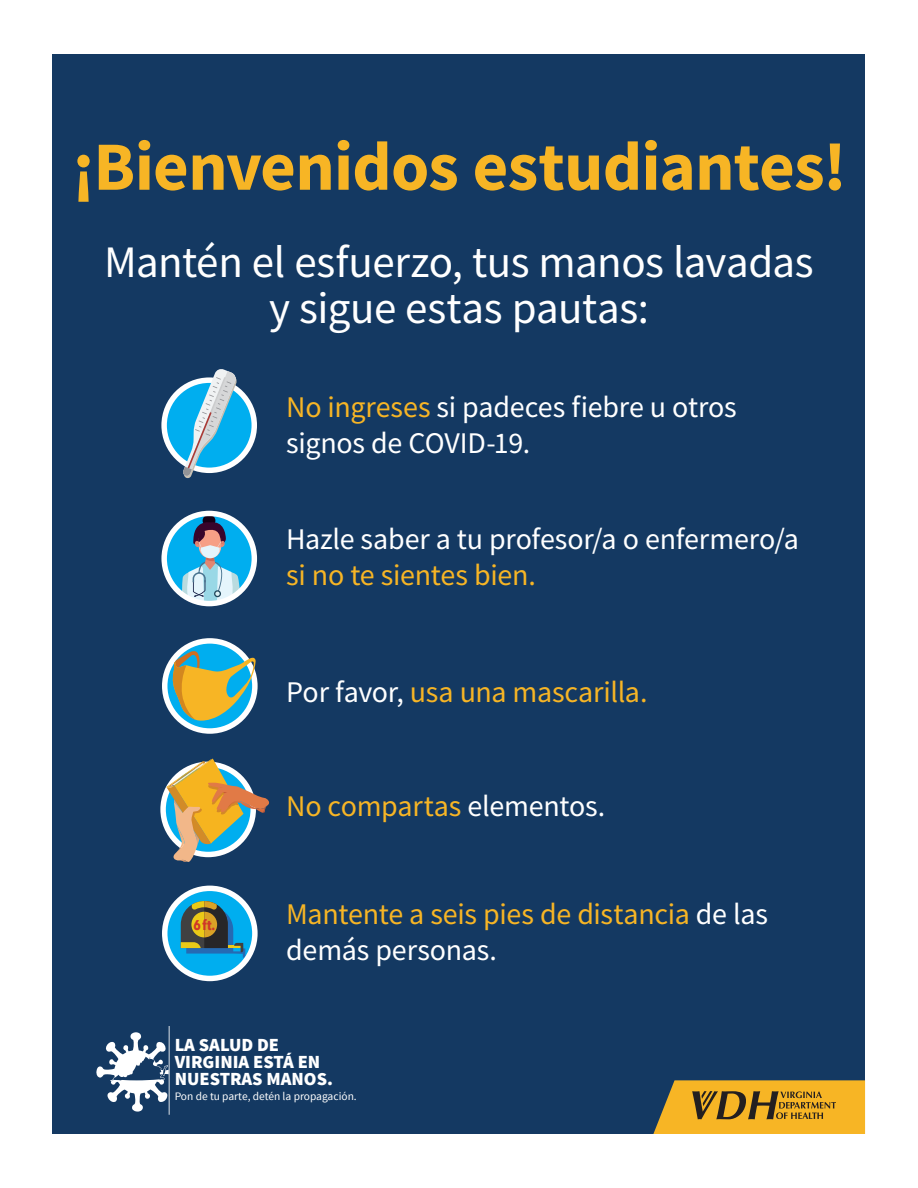
<style>
.page{position:relative;width:918px;height:1188px;background:#fff}
.page>*{position:absolute;margin:0;border:0;box-sizing:border-box;transform-origin:0 0}
.t1{font:700 69px "Source Sans Pro";letter-spacing:-.01em;color:#f7b525}
.t2{font:45px/46.5px "Source Sans Pro";letter-spacing:-.01em;color:#fff;text-align:center}
.t3{font:30px/36px "Source Sans Pro";letter-spacing:-.01em;color:#f7b525}
.t4{font:30px/36px "Source Sans Pro";letter-spacing:-.01em;color:#fff}
.t5{font:900 18.45px/17px "Source Sans Pro";color:#fff}
.t6{font:700 14.1px "Avenir Next Condensed";color:#cf3628}
.t7{font:11.4px "Source Sans Pro";color:#fff}
.s1{color:#f7b525}
.s2{color:#fff}
</style>
<div class="page">
<div style="left:52px;top:54px;width:810px;height:1080px;background:#143962"></div>
<svg style="left:653px;top:1080px;width:212px;height:54px;background:#ce9a27"></svg>
<svg style="left:96px;top:1026px;width:74px;height:89px"></svg>
<svg style="left:164px;top:380px;width:90px;height:90px"></svg>
<div style="left:161px;top:377px;width:96px;height:96px;border:5px solid #fff;border-radius:50%"></div>
<svg style="left:246px;top:412px;width:11px;height:44px"></svg>
<svg style="left:183px;top:369px;width:55px;height:110px;background:#60b1d3"></svg>
<svg style="left:165px;top:641px;width:90px;height:90px"></svg>
<div style="left:162px;top:638px;width:96px;height:96px;border:5px solid #fff;border-radius:50%"></div>
<svg style="left:172px;top:650px;width:84px;height:73px;background:#8eae87"></svg>
<div style="left:160px;top:762px;width:96px;height:95px;border:5px solid #fff;border-radius:50%"></div>
<svg style="left:166px;top:759px;width:104px;height:103px"></svg>
<svg style="left:164px;top:513px;width:90px;height:91px"></svg>
<div style="left:203px;top:515px;width:12px;height:12px;background:#160116;border-radius:50%"></div>
<svg style="left:181px;top:519px;width:62px;height:85px;background:#6ab0d0"></svg>
<div style="left:161px;top:511px;width:96px;height:95px;border:5px solid #fff;border-radius:50%"></div>
<svg style="left:165px;top:888px;width:90px;height:90px;background:#2ebcf1"></svg>
<div style="left:162px;top:886px;width:96px;height:95px;border:5px solid #fff;border-radius:50%"></div>
<svg style="left:181px;top:901px;width:64px;height:57px;background:#4a7e79"></svg>
<h1 class="t1" style="left:72px;top:120px;width:776px">¡Bienvenidos estudiantes!</h1>
<h2 class="t2" style="left:104px;top:238px;width:711px">Mantén el esfuerzo, tus manos lavadas y sigue estas pautas:</h2>
<p class="t4" style="left:286px;top:388px;width:452px"><span class="s1">No ingreses</span> si padeces fiebre u otros signos de COVID-19.</p>
<p class="t4" style="left:286px;top:520px;width:514px">Hazle saber a tu profesor/a o enfermero/a</p>
<p class="t3" style="left:286px;top:556px;width:251px">si no te sientes bien.</p>
<p class="t3" style="left:286px;top:673px;width:363px"><span class="s2">Por favor,</span> usa una mascarilla.</p>
<p class="t6" style="left:194px;top:916px;width:23px">6 ft.</p>
<p class="t3" style="left:286px;top:787px;width:321px">No compartas <span class="s2">elementos.</span></p>
<p class="t3" style="left:286px;top:895px;width:483px">Mantente a seis pies de distancia <span class="s2">de las demás personas.</span></p>
<p class="t5" style="left:175px;top:1037px;width:160px">LA SALUD DE<br>VIRGINIA ESTÁ EN<br>NUESTRAS MANOS.</p>
<p class="t7" style="left:175px;top:1089px;width:184px">Pon de tu parte, detén la propagación.</p>
</div>
